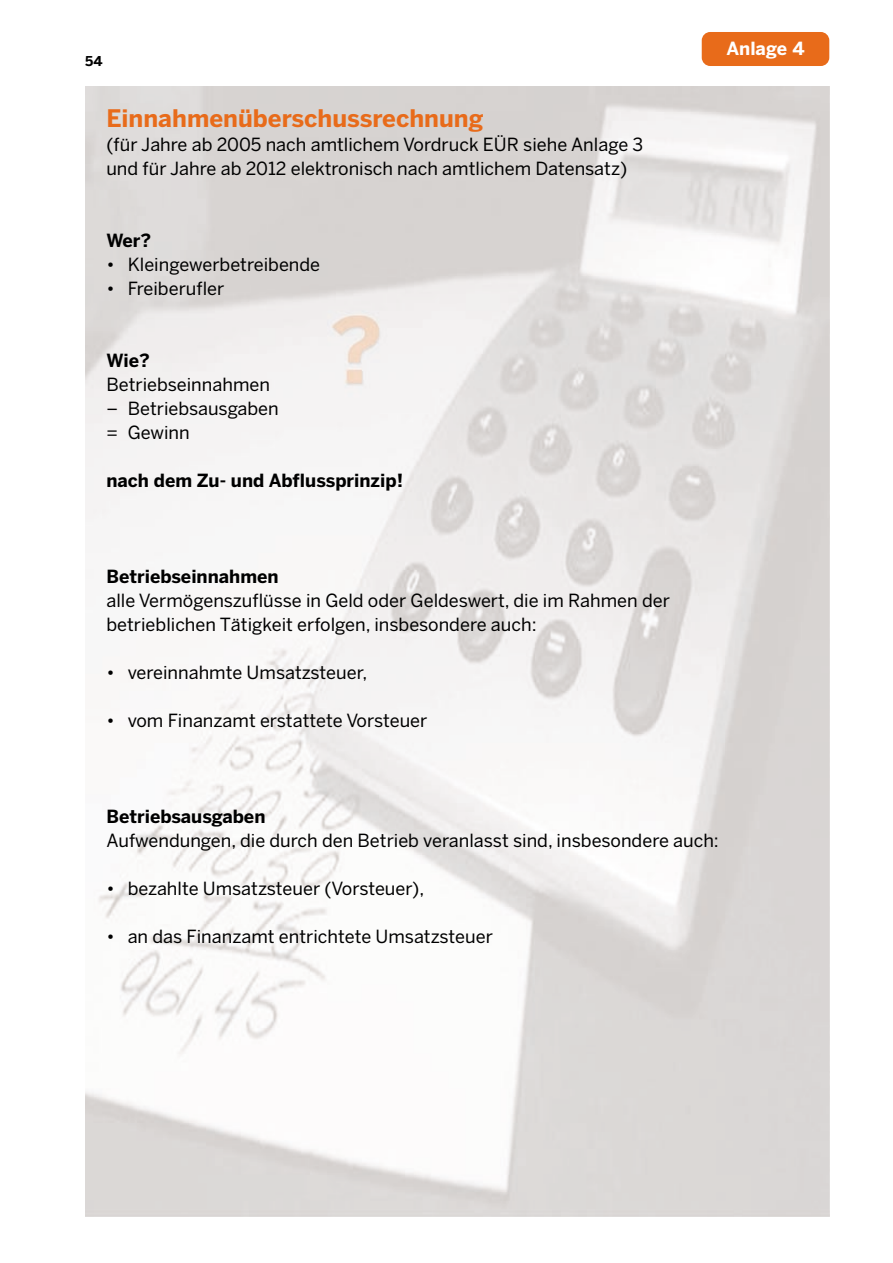
<style>
.page{position:relative;width:893px;height:1263px;background:#fff}
.page>*{position:absolute;margin:0;border:0;box-sizing:border-box;transform-origin:0 0}
.t1{font:700 24px "Benton Sans";color:#e86b1a}
.t2{font:18px/24px "Benton Sans";color:#000}
.t3{font:700 18px "Benton Sans";color:#000}
.t4{font:700 18px "Benton Sans";color:#fff}
.t5{font:700 13.5px "Benton Sans";color:#000}
.s1{font-weight:700}
</style>
<div class="page">
<div style="left:702px;top:32px;width:127px;height:34px;background:#e86b1a;border-radius:9px"></div>
<img style="left:85px;top:86px;width:744px;height:1130px">
<p class="t5" style="left:85px;top:56px;width:19px">54</p>
<p class="t1" style="left:106px;top:109px;width:379px">Einnahmenüberschussrechnung</p>
<p class="t2" style="left:106px;top:134px;width:538px">(für Jahre ab 2005 nach amtlichem Vordruck EÜR siehe Anlage 3 und für Jahre ab 2012 elektronisch nach amtlichem Datensatz)</p>
<p class="t3" style="left:106px;top:233px;width:46px">Wer?</p>
<p class="t2" style="left:106px;top:254px;width:215px">• Kleingewerbetreibende</p>
<p class="t2" style="left:106px;top:278px;width:119px">• Freiberufler</p>
<p class="t2" style="left:106px;top:350px;width:165px"><span class="s1">Wie?<br></span>Betriebseinnahmen</p>
<p class="t2" style="left:106px;top:398px;width:174px">– Betriebsausgaben = Gewinn</p>
<p class="t3" style="left:106px;top:473px;width:298px">nach dem Zu- und Abflussprinzip!</p>
<p class="t2" style="left:106px;top:566px;width:565px"><span class="s1">Betriebseinnahmen<br></span>alle Vermögenszuflüsse in Geld oder Geldeswert, die im Rahmen der betrieblichen Tätigkeit erfolgen, insbesondere auch:</p>
<p class="t2" style="left:106px;top:662px;width:262px">• vereinnahmte Umsatzsteuer,</p>
<p class="t2" style="left:106px;top:710px;width:322px">• vom Finanzamt erstattete Vorsteuer</p>
<p class="t4" style="left:726px;top:42px;width:80px">Anlage 4</p>
<p class="t2" style="left:106px;top:806px;width:614px"><span class="s1">Betriebsausgaben<br></span>Aufwendungen, die durch den Betrieb veranlasst sind, insbesondere auch:</p>
<p class="t2" style="left:106px;top:878px;width:319px">• bezahlte Umsatzsteuer (Vorsteuer),</p>
<p class="t2" style="left:106px;top:926px;width:388px">• an das Finanzamt entrichtete Umsatzsteuer</p>
</div>
